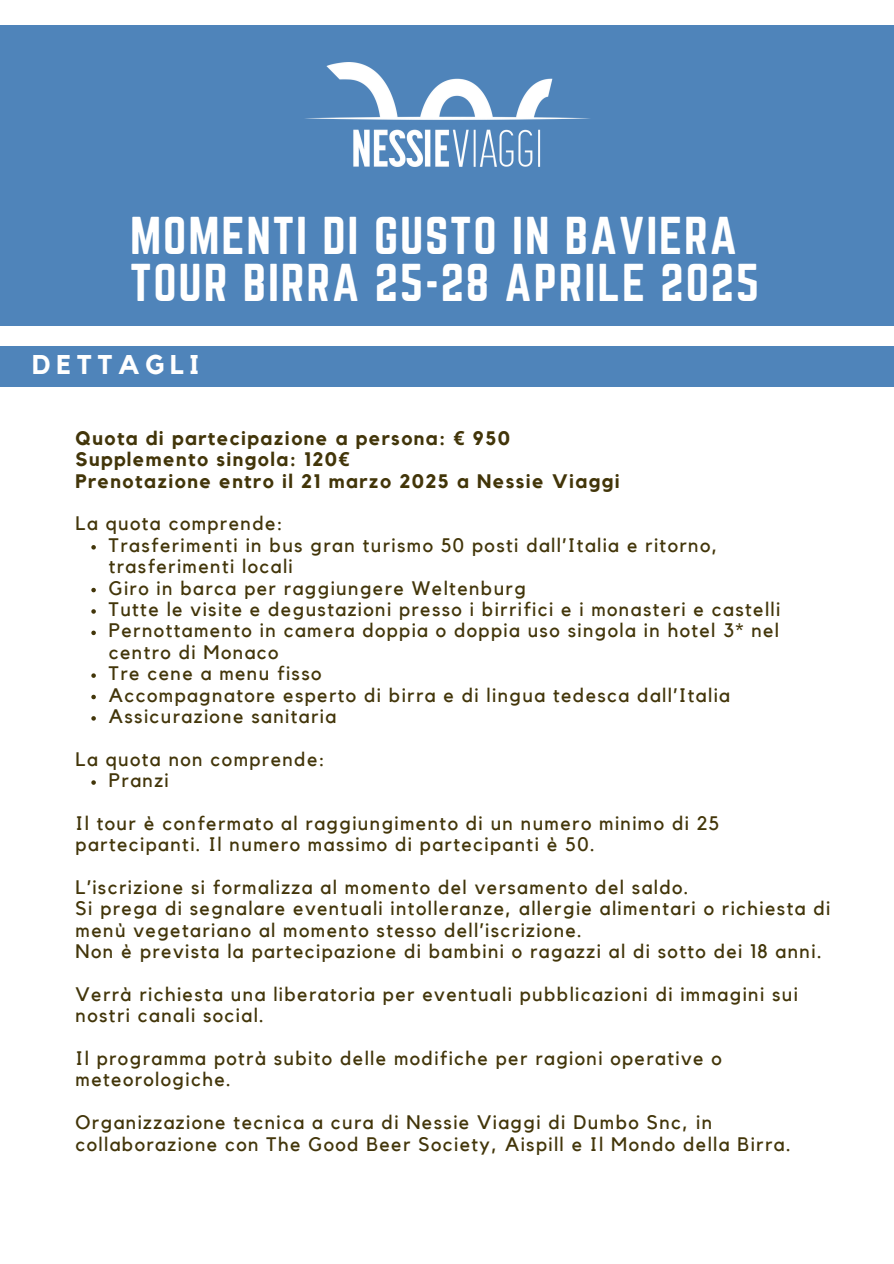
<style>
.page{position:relative;width:894px;height:1264px;background:#fff}
.page>*{position:absolute;margin:0;border:0;box-sizing:border-box;transform-origin:0 0}
.t1{font:46.5px/47.2px "Norwester";letter-spacing:.04em;color:#fff}
.t2{font:700 27px "Kollektif";letter-spacing:.21em;color:#fff}
.t3{font:19.5px/21.3px "Kollektif";letter-spacing:.075em;color:#423509}
.t4{font:700 19.5px "Kollektif";letter-spacing:.075em;color:#423509}
.s1{font-family:"Noto Sans"}
</style>
<div class="page">
<div style="left:0;top:26px;width:893px;height:300px;background:#4f84ba"></div>
<svg style="left:91px;top:545px;width:5px;height:4px"></svg>
<svg style="left:91px;top:588px;width:5px;height:4px"></svg>
<svg style="left:91px;top:609px;width:5px;height:4px"></svg>
<svg style="left:91px;top:630px;width:5px;height:5px"></svg>
<svg style="left:91px;top:673px;width:5px;height:5px"></svg>
<svg style="left:91px;top:694px;width:5px;height:5px"></svg>
<svg style="left:91px;top:716px;width:5px;height:4px"></svg>
<svg style="left:91px;top:780px;width:5px;height:4px"></svg>
<div style="left:0;top:346px;width:893px;height:40px;background:#4f84ba"></div>
<img style="left:305px;top:62px;width:285px;height:104px">
<p class="t1" style="left:130px;top:212px;width:630px">MOMENTI DI GUSTO IN BAVIERA<br>TOUR BIRRA 25-28 APRILE 2025</p>
<p class="t2" style="left:32px;top:352px;width:168px">DETTAGLI</p>
<p class="t4" style="left:76px;top:429px;width:436px">Quota di partecipazione a persona: <span class="s1">€</span> 950</p>
<h1 class="t4" style="left:76px;top:450px;width:275px">Supplemento singola: 120<span class="s1">€</span></h1>
<p class="t4" style="left:76px;top:472px;width:545px">Prenotazione entro il 21 marzo 2025 a Nessie Viaggi</p>
<h2 class="t3" style="left:76px;top:513px;width:209px">La quota comprende:</h2>
<h3 class="t3" style="left:109px;top:535px;width:610px">Trasferimenti in bus gran turismo 50 posti dall’Italia e ritorno, trasferimenti locali</h3>
<p class="t3" style="left:109px;top:578px;width:418px">Giro in barca per raggiungere Weltenburg</p>
<h3 class="t3" style="left:109px;top:599px;width:672px">Tutte le visite e degustazioni presso i birrifici e i monasteri e castelli</h3>
<p class="t3" style="left:109px;top:620px;width:671px">Pernottamento in camera doppia o doppia uso singola in hotel 3* nel centro di Monaco</p>
<p class="t3" style="left:109px;top:663px;width:214px">Tre cene a menu fisso</p>
<p class="t3" style="left:109px;top:684px;width:622px">Accompagnatore esperto di birra e di lingua tedesca dall’Italia</p>
<p class="t3" style="left:109px;top:706px;width:229px">Assicurazione sanitaria</p>
<p class="t3" style="left:76px;top:749px;width:250px">La quota non comprende:</p>
<p class="t3" style="left:109px;top:770px;width:61px">Pranzi</p>
<p class="t3" style="left:76px;top:813px;width:645px">Il tour è confermato al raggiungimento di un numero minimo di 25 partecipanti. Il numero massimo di partecipanti è 50.</p>
<p class="t3" style="left:76px;top:877px;width:614px">L’iscrizione si formalizza al momento del versamento del saldo.</p>
<p class="t3" style="left:76px;top:898px;width:756px">Si prega di segnalare eventuali intolleranze, allergie alimentari o richiesta di menù vegetariano al momento stesso dell’iscrizione.</p>
<p class="t3" style="left:76px;top:941px;width:747px">Non è prevista la partecipazione di bambini o ragazzi al di sotto dei 18 anni.</p>
<p class="t3" style="left:76px;top:984px;width:723px">Verrà richiesta una liberatoria per eventuali pubblicazioni di immagini sui nostri canali social.</p>
<p class="t3" style="left:76px;top:1048px;width:647px">Il programma potrà subito delle modifiche per ragioni operative o meteorologiche.</p>
<p class="t3" style="left:76px;top:1112px;width:716px">Organizzazione tecnica a cura di Nessie Viaggi di Dumbo Snc, in collaborazione con The Good Beer Society, Aispill e Il Mondo della Birra.</p>
</div>
